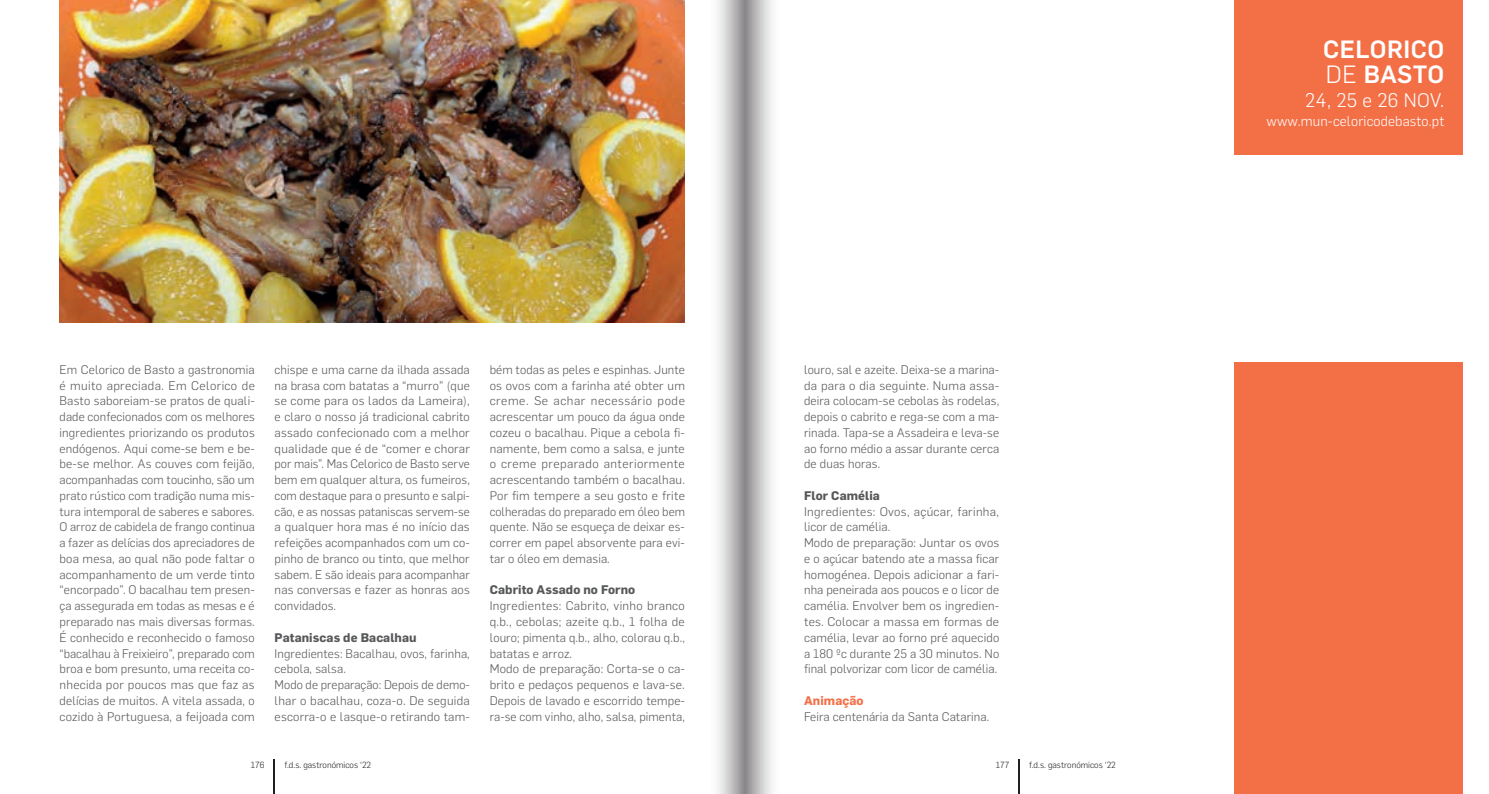
<style>
.page{position:relative;width:1489px;height:794px;background:#fff}
.page>*{position:absolute;margin:0;border:0;box-sizing:border-box;transform-origin:0 0}
.t1{font:500 24.5px/24.5px "Flama";letter-spacing:.02em;color:#fff}
.t2{font:300 19.25px "Flama";letter-spacing:.02em;color:#fff}
.t3{font:300 14px "Flama";letter-spacing:.01em;color:#fff}
.t4{font:300 12.25px/15.8px "Flama";letter-spacing:.01em;color:#57585a;text-align:justify}
.t5{font:700 12.25px "Flama";letter-spacing:.01em;color:#57585a}
.t6{font:700 12.25px "Flama";letter-spacing:.01em;color:#f37047}
.t7{font:300 8.75px "Flama";color:#231f20}
.s1{font-weight:300}
</style>
<div class="page">
<hr style="left:1018px;top:759px;width:1px;height:35px;background:#231f20">
<hr style="left:273px;top:759px;width:2px;height:35px;background:#231f20">
<div style="left:1234px;top:0;width:228px;height:155px;background:#f37047"></div>
<img style="left:60px;top:0;width:625px;height:322px">
<div style="left:1234px;top:362px;width:228px;height:432px;background:#f37047"></div>
<svg style="left:744px;top:0;width:28px;height:794px"></svg>
<svg style="left:718px;top:0;width:26px;height:794px"></svg>
<p class="t4" style="left:489px;top:361px;width:197px">bém todas as peles e espinhas. Junte os ovos com a farinha até obter um creme. Se achar necessário pode acrescentar um pouco da água onde cozeu o bacalhau. Pique a cebola fi&shy;namente, bem como a salsa, e junte o creme preparado anteriormente acrescentando também o bacalhau.<br>Por fim tempere a seu gosto e frite colheradas do preparado em óleo bem quente. Não se esqueça de deixar es&shy;correr em papel absorvente para evi&shy;tar o óleo em demasia.</p>
<p class="t5" style="left:489px;top:581px;width:147px">Cabrito Assado no Forno</p>
<p class="t4" style="left:489px;top:597px;width:197px;text-align:left">Ingredientes: Cabrito, vinho branco q.b., cebolas; azeite q.b., 1 folha de louro; pimenta q.b., alho, colorau q.b., batatas e arroz.<br>Modo de preparação: Corta-se o ca&shy;brito e pedaços pequenos e lava-se.<br>Depois de lavado e escorrido tempe&shy;ra-se com vinho, alho, salsa, pimenta,</p>
<p class="t4" style="left:60px;top:361px;width:197px">Em Celorico de Basto a gastronomia é muito apreciada. Em Celorico de Basto saboreiam-se pratos de quali&shy;dade confecionados com os melhores ingredientes priorizando os produtos endógenos. Aqui come-se bem e be&shy;be-se melhor. As couves com feijão, acompanhadas com toucinho, são um prato rústico com tradição numa mis&shy;tura intemporal de saberes e sabores.<br>O arroz de cabidela de frango continua a fazer as delícias dos apreciadores de boa mesa, ao qual não pode faltar o acompanhamento de um verde tinto “encorpado”. O bacalhau tem presen&shy;ça assegurada em todas as mesas e é preparado nas mais diversas formas.<br>É conhecido e reconhecido o famoso “bacalhau à Freixieiro”, preparado com broa e bom presunto, uma receita co&shy;nhecida por poucos mas que faz as delícias de muitos. A vitela assada, o cozido à Portuguesa, a feijoada com</p>
<p class="t4" style="left:804px;top:361px;width:197px">louro, sal e azeite. Deixa-se a marina&shy;da para o dia seguinte. Numa assa&shy;deira colocam-se cebolas às rodelas, depois o cabrito e rega-se com a ma&shy;rinada. Tapa-se a Assadeira e leva-se ao forno médio a assar durante cerca de duas horas.</p>
<p class="t4" style="left:274px;top:361px;width:197px">chispe e uma carne da ilhada assada na brasa com batatas a “murro” (que se come para os lados da Lameira), e claro o nosso já tradicional cabrito assado confecionado com a melhor qualidade que é de “comer e chorar por mais”. Mas Celorico de Basto serve bem em qualquer altura, os fumeiros, com destaque para o presunto e salpi&shy;cão, e as nossas pataniscas servem-se a qualquer hora mas é no início das refeições acompanhados com um co&shy;pinho de branco ou tinto, que melhor sabem. E são ideais para acompanhar nas conversas e fazer as honras aos convidados.</p>
<p class="t5" style="left:274px;top:628px;width:143px">Pataniscas de Bacalhau</p>
<p class="t4" style="left:274px;top:644px;width:197px;text-align:left">Ingredientes: Bacalhau, ovos, farinha, cebola, salsa.<br>Modo de preparação: Depois de demo&shy;lhar o bacalhau, coza-o. De seguida escorra-o e lasque-o retirando tam-</p>
<p class="t5" style="left:804px;top:487px;width:77px">Flor Camélia</p>
<p class="t4" style="left:804px;top:503px;width:197px;text-align:left">Ingredientes: Ovos, açúcar, farinha, licor de camélia.<br>Modo de preparação: Juntar os ovos e o açúcar batendo ate a massa ficar homogénea. Depois adicionar a fari&shy;nha peneirada aos poucos e o licor de camélia. Envolver bem os ingredien&shy;tes. Colocar a massa em formas de camélia, levar ao forno pré aquecido a 180 ºc durante 25 a 30 minutos. No final polvorizar com licor de camélia.</p>
<p class="t6" style="left:804px;top:691px;width:61px">Animação</p>
<p class="t4" style="left:804px;top:707px;width:187px">Feira centenária da Santa Catarina.</p>
<p class="t7" style="left:251px;top:758px;width:15px">176</p>
<p class="t7" style="left:284px;top:758px;width:88px">f.d.s. gastronómicos ‘22</p>
<p class="t7" style="left:995px;top:758px;width:15px">177</p>
<p class="t7" style="left:1029px;top:758px;width:88px">f.d.s. gastronómicos ‘22</p>
<h1 class="t1" style="left:1322px;top:35px;width:123px">CELORICO<br><span class="s1">DE</span> BASTO</h1>
<h2 class="t2" style="left:1305px;top:87px;width:141px">24, 25 e 26 NOV.</h2>
<p class="t3" style="left:1266px;top:112px;width:179px">www.mun-celoricodebasto.pt</p>
</div>
